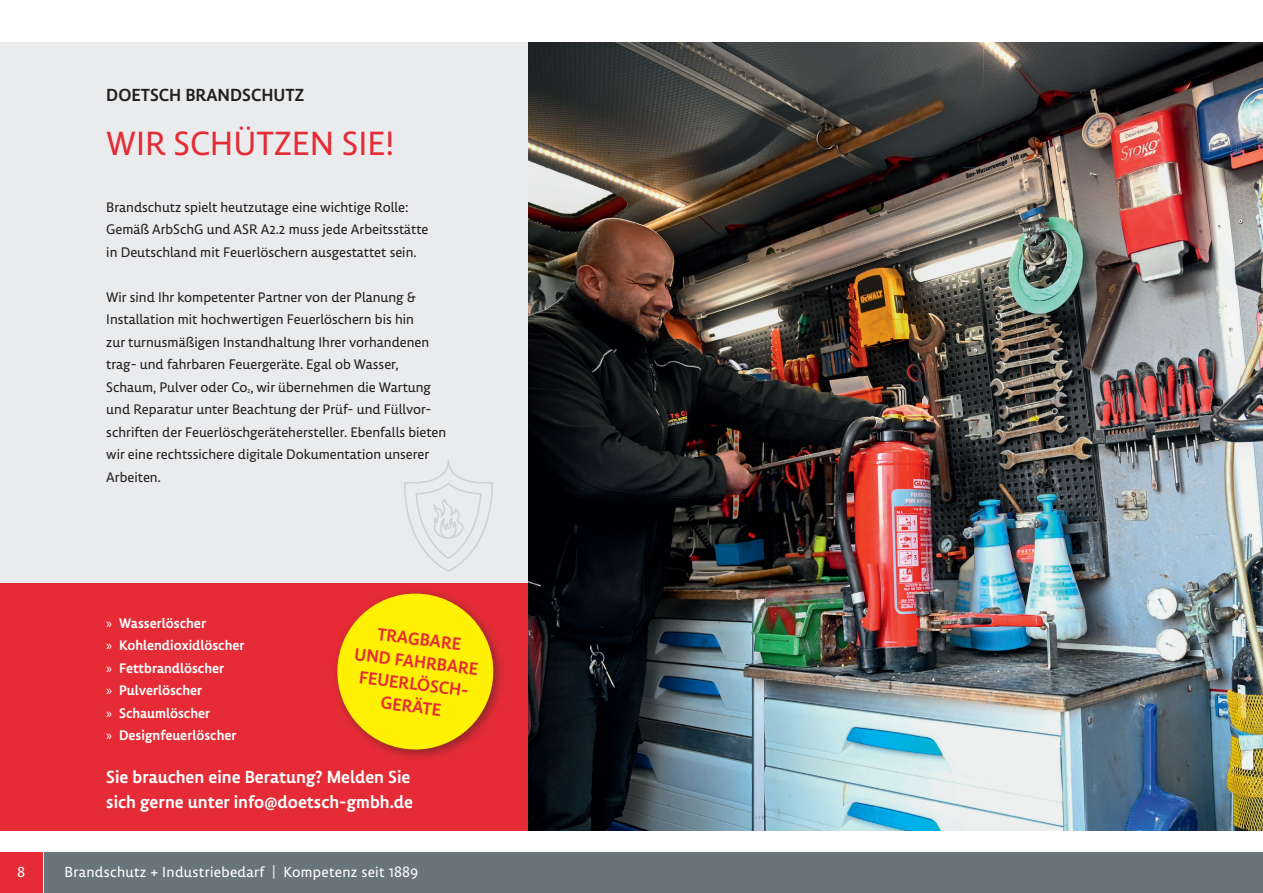
<style>
.page{position:relative;width:1263px;height:893px;background:#fff}
.page>*{position:absolute;margin:0;border:0;box-sizing:border-box;transform-origin:0 0}
.t1{font:34.5px "Lemon Sans Next";color:#e52c36}
.t2{font:500 18px/24.8px "Lemon Sans Next";color:#fff}
.t3{font:500 18px/22.5px "Lemon Sans Next";color:#e52c36;text-align:center}
.t4{font:500 18px "Lemon Sans Next";color:#231f20}
.t5{font:15px "Lemon Sans Next";letter-spacing:.02em;color:#fff}
.t6{font:14.25px/22.5px "Lemon Sans Next";color:#231f20}
.t7{font:500 14.25px/22.5px "Lemon Sans Next";color:#fff}
.s1{font-family:"Myriad Pro";font-weight:400}
</style>
<div class="page">
<div style="left:45px;top:853px;width:1218px;height:40px;background:#6a757b"></div>
<div style="left:0;top:853px;width:43px;height:40px;background:#e52c36"></div>
<div style="left:0;top:43px;width:531px;height:573px;background:#e9ebed"></div>
<div style="left:0;top:583px;width:531px;height:247px;background:#e52c36"></div>
<div style="left:331px;top:587px;width:174px;height:175px;background:#231f20;opacity:.45"></div>
<svg style="left:333px;top:589px;width:165px;height:165px"></svg>
<img style="left:529px;top:43px;width:734px;height:787px">
<svg style="left:404px;top:459px;width:89px;height:113px"></svg>
<p class="t4" style="left:106px;top:84px;width:199px">DOETSCH BRANDSCHUTZ</p>
<h1 class="t1" style="left:106px;top:123px;width:290px">WIR SCHÜTZEN SIE!</h1>
<p class="t6" style="left:106px;top:195px;width:324px">Brandschutz spielt heutzutage eine wichtige Rolle:<br>Gemäß ArbSchG und ASR A2.2 muss jede Arbeitsstätte in Deutschland mit Feuerlöschern ausgestattet sein.</p>
<p class="t6" style="left:106px;top:285px;width:342px">Wir sind Ihr kompetenter Partner von der Planung &amp; Installation mit hochwertigen Feuerlöschern bis hin<br>zur turnusmäßigen Instandhaltung Ihrer vorhandenen trag- und fahrbaren Feuergeräte. Egal ob Wasser, Schaum, Pulver oder Co<sub>²</sub>, wir übernehmen die Wartung und Reparatur unter Beachtung der Prüf- und Füllvor&shy;schriften der Feuerlöschgerätehersteller. Ebenfalls bieten wir eine rechtssichere digitale Dokumentation unserer Arbeiten.</p>
<p class="t7" style="left:106px;top:612px;width:140px"><span class="s1">»</span> Wasserlöscher<br><span class="s1">»</span> Kohlendioxidlöscher <span class="s1">»</span> Fettbrandlöscher<br><span class="s1">»</span> Pulverlöscher<br><span class="s1">»</span> Schaumlöscher<br><span class="s1">»</span> Designfeuerlöscher</p>
<p class="t3" style="left:359px;top:620px;width:126px;rotate:7deg">TRAGBARE<br>UND FAHRBARE<br>FEUERLÖSCH-<br>GERÄTE</p>
<p class="t2" style="left:106px;top:764px;width:308px">Sie brauchen eine Beratung? Melden Sie sich gerne unter info@doetsch-gmbh.de</p>
<p class="t5" style="left:17px;top:863px;width:10px">8</p>
<p class="t5" style="left:65px;top:863px;width:355px">Brandschutz + Industriebedarf | Kompetenz seit 1889</p>
</div>
